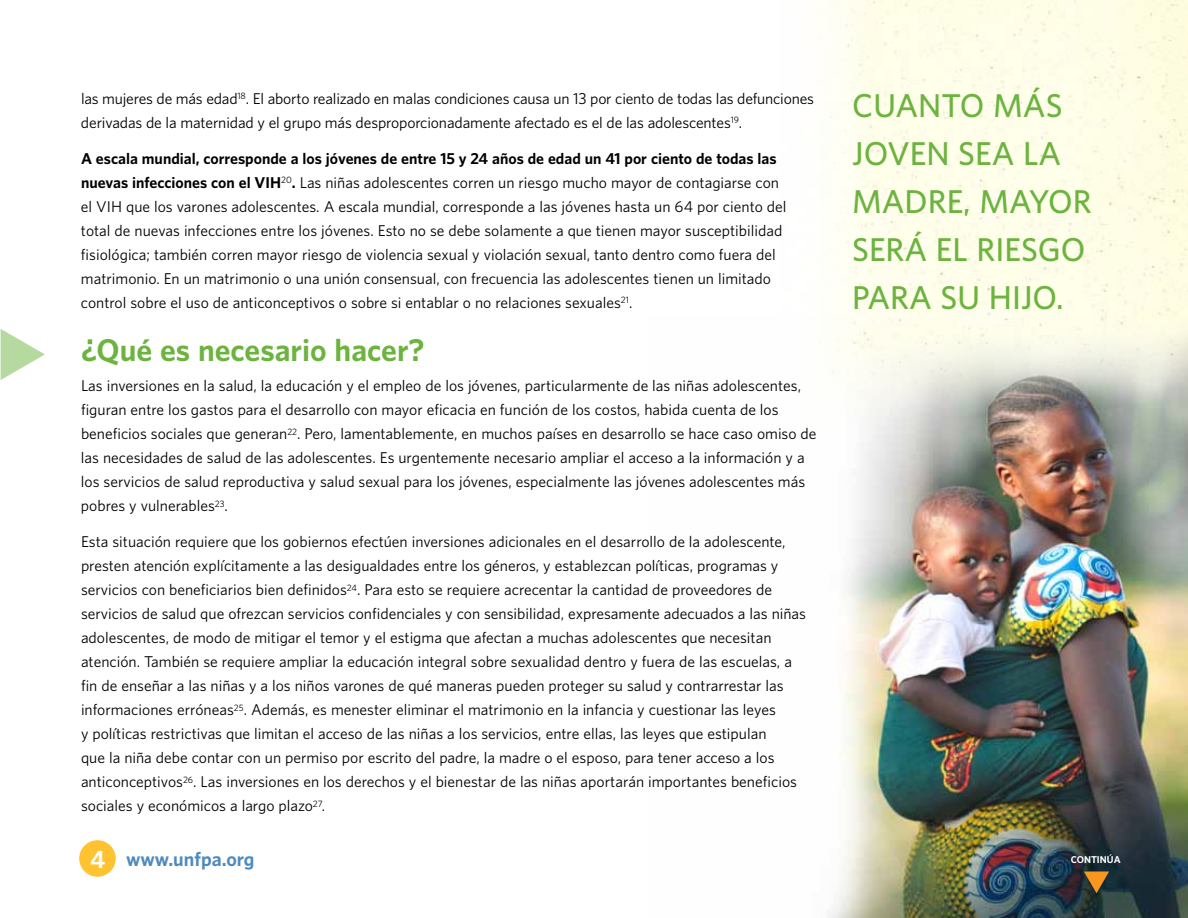
<style>
.page{position:relative;width:1188px;height:918px;background:#fff}
.page>*{position:absolute;margin:0;border:0;box-sizing:border-box;transform-origin:0 0}
.t1{font:600 30px/48px "UNFPA";color:#6cb33f}
.t2{font:700 28.5px "UNFPA";color:#6cb33f}
.t3{font:700 18px "UNFPA";color:#4f8abe}
.t4{font:14.25px/24px "UNFPA Text";color:#000}
.t5{font:700 14.25px "UNFPA";color:#000}
.t6{font:700 9px "UNFPA";color:#fff}
.s1{font-family:"UNFPA";font-weight:700}
.s2{font-size:22.5px;color:#fff}
</style>
<div class="page">
<div style="left:79px;top:840px;width:37px;height:37px;background:#ffc230;border-radius:50%"></div>
<svg style="left:1px;top:329px;width:44px;height:51px"></svg>
<img style="left:804px;top:315px;width:384px;height:603px">
<svg style="left:1084px;top:872px;width:25px;height:21px"></svg>
<p class="t4" style="left:81px;top:86px;width:735px">las mujeres de más edad<sup>18</sup>. El aborto realizado en malas condiciones causa un 13 por ciento de todas las defunciones derivadas de la maternidad y el grupo más desproporcionadamente afectado es el de las adolescentes<sup>19</sup>.</p>
<p class="t5" style="left:81px;top:149px;width:697px">A escala mundial, corresponde a los jóvenes de entre 15 y 24 años de edad un 41 por ciento de todas las</p>
<p class="t4" style="left:81px;top:170px;width:707px"><span class="s1">nuevas infecciones con el VIH</span><sup>20</sup><span class="s1">.</span> Las niñas adolescentes corren un riesgo mucho mayor de contagiarse con el VIH que los varones adolescentes. A escala mundial, corresponde a las jóvenes hasta un 64 por ciento del total de nuevas infecciones entre los jóvenes. Esto no se debe solamente a que tienen mayor susceptibilidad fisiológica; también corren mayor riesgo de violencia sexual y violación sexual, tanto dentro como fuera del matrimonio. En un matrimonio o una unión consensual, con frecuencia las adolescentes tienen un limitado control sobre el uso de anticonceptivos o sobre si entablar o no relaciones sexuales<sup>21</sup>.</p>
<h2 class="t2" style="left:81px;top:331px;width:345px">¿Qué es necesario hacer?</h2>
<p class="t4" style="left:81px;top:374px;width:737px">Las inversiones en la salud, la educación y el empleo de los jóvenes, particularmente de las niñas adolescentes, figuran entre los gastos para el desarrollo con mayor eficacia en función de los costos, habida cuenta de los beneficios sociales que generan<sup>22</sup>. Pero, lamentablemente, en muchos países en desarrollo se hace caso omiso de las necesidades de salud de las adolescentes. Es urgentemente necesario ampliar el acceso a la información y a los servicios de salud reproductiva y salud sexual para los jóvenes, especialmente las jóvenes adolescentes más pobres y vulnerables<sup>23</sup>.</p>
<p class="t4" style="left:81px;top:530px;width:727px">Esta situación requiere que los gobiernos efectúen inversiones adicionales en el desarrollo de la adolescente, presten atención explícitamente a las desigualdades entre los géneros, y establezcan políticas, programas y servicios con beneficiarios bien definidos<sup>24</sup>. Para esto se requiere acrecentar la cantidad de proveedores de servicios de salud que ofrezcan servicios confidenciales y con sensibilidad, expresamente adecuados a las niñas adolescentes, de modo de mitigar el temor y el estigma que afectan a muchas adolescentes que necesitan atención. También se requiere ampliar la educación integral sobre sexualidad dentro y fuera de las escuelas, a fin de enseñar a las niñas y a los niños varones de qué maneras pueden proteger su salud y contrarrestar las informaciones erróneas<sup>25</sup>. Además, es menester eliminar el matrimonio en la infancia y cuestionar las leyes<br>y políticas restrictivas que limitan el acceso de las niñas a los servicios, entre ellas, las leyes que estipulan<br>que la niña debe contar con un permiso por escrito del padre, la madre o el esposo, para tener acceso a los anticonceptivos<sup>26</sup>. Las inversiones en los derechos y el bienestar de las niñas aportarán importantes beneficios sociales y económicos a largo plazo<sup>27</sup>.</p>
<p class="t3" style="left:90px;top:847px;width:166px"><span class="s2">4</span> www.unfpa.org</p>
<h1 class="t1" style="left:852px;top:80px;width:241px">CUANTO MÁS<br>JOVEN SEA LA<br>MADRE, MAYOR<br>SERÁ EL RIESGO<br>PARA SU HIJO.</h1>
<p class="t6" style="left:1071px;top:853px;width:51px">conti núa</p>
</div>
